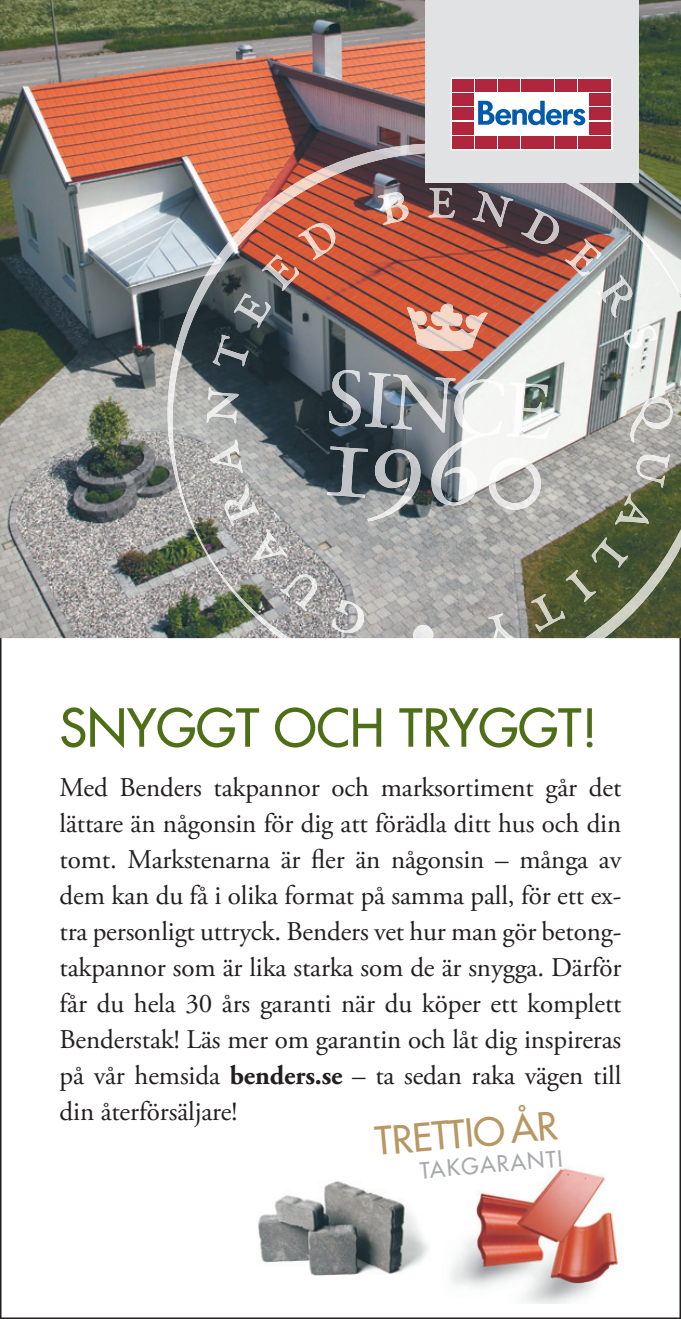
<style>
.page{position:relative;width:681px;height:1319px;background:#fff}
.page>*{position:absolute;margin:0;border:0;box-sizing:border-box;transform-origin:0 0}
.t1{font:500 51px "Futura Std";color:#4e6e17}
.t2{font:500 37.8px "Futura Std";color:#b99764}
.t3{font:27px/36px "Adobe Garamond Pro";letter-spacing:-.005em;color:#231f20;text-align:justify}
.t4{font:500 21.9px "Futura Std";color:#a8a9ad}
.s1{font-weight:700}
</style>
<div class="page">
<img style="left:450px;top:1168px;width:173px;height:134px">
<img style="left:258px;top:1181px;width:171px;height:94px">
<img style="left:0;top:0;width:680px;height:638px">
<img style="left:329px;top:370px;width:32px;height:56px">
<img style="left:365px;top:372px;width:25px;height:56px">
<img style="left:391px;top:374px;width:64px;height:58px">
<img style="left:453px;top:379px;width:50px;height:56px">
<img style="left:506px;top:382px;width:44px;height:57px">
<img style="left:327px;top:446px;width:41px;height:51px">
<img style="left:367px;top:449px;width:54px;height:72px">
<img style="left:430px;top:433px;width:54px;height:72px">
<img style="left:487px;top:457px;width:54px;height:52px">
<img style="left:406px;top:303px;width:81px;height:48px">
<img style="left:413px;top:625px;width:20px;height:13px">
<img style="left:331px;top:600px;width:33px;height:33px">
<img style="left:279px;top:574px;width:38px;height:37px">
<img style="left:260px;top:529px;width:27px;height:31px">
<img style="left:260px;top:293px;width:11px;height:34px">
<img style="left:262px;top:254px;width:37px;height:37px">
<img style="left:298px;top:242px;width:38px;height:18px">
<img style="left:521px;top:242px;width:38px;height:2px">
<img style="left:564px;top:242px;width:11px;height:34px">
<img style="left:596px;top:297px;width:36px;height:20px">
<img style="left:623px;top:324px;width:33px;height:24px">
<img style="left:630px;top:397px;width:42px;height:45px">
<img style="left:636px;top:454px;width:33px;height:33px">
<img style="left:614px;top:494px;width:34px;height:30px">
<img style="left:565px;top:570px;width:19px;height:31px">
<img style="left:531px;top:594px;width:34px;height:37px">
<img style="left:488px;top:613px;width:26px;height:25px">
<img style="left:228px;top:143px;width:347px;height:99px">
<img style="left:575px;top:181px;width:105px;height:116px">
<img style="left:155px;top:242px;width:105px;height:379px">
<img style="left:259px;top:615px;width:30px;height:23px">
<img style="left:584px;top:528px;width:96px;height:110px">
<div style="left:425px;top:0;width:213px;height:182px;background:#e1e2e4"></div>
<svg style="left:451px;top:78px;width:161px;height:72px;background:#efd6da"></svg>
<div style="left:452px;top:79px;width:10px;height:13px;background:#af263d"></div>
<div style="left:463px;top:79px;width:10px;height:13px;background:#af263d"></div>
<div style="left:452px;top:93px;width:10px;height:13px;background:#af263d"></div>
<div style="left:463px;top:93px;width:10px;height:13px;background:#af263d"></div>
<div style="left:452px;top:108px;width:10px;height:12px;background:#af263d"></div>
<div style="left:463px;top:108px;width:10px;height:12px;background:#af263d"></div>
<div style="left:452px;top:122px;width:10px;height:12px;background:#af263d"></div>
<div style="left:463px;top:122px;width:10px;height:12px;background:#af263d"></div>
<div style="left:452px;top:136px;width:10px;height:12px;background:#af263d"></div>
<div style="left:463px;top:136px;width:10px;height:12px;background:#af263d"></div>
<div style="left:475px;top:79px;width:10px;height:13px;background:#af263d"></div>
<div style="left:486px;top:79px;width:10px;height:13px;background:#af263d"></div>
<div style="left:498px;top:79px;width:10px;height:13px;background:#af263d"></div>
<div style="left:509px;top:79px;width:10px;height:13px;background:#af263d"></div>
<div style="left:520px;top:79px;width:11px;height:13px;background:#af263d"></div>
<div style="left:532px;top:79px;width:10px;height:13px;background:#af263d"></div>
<div style="left:543px;top:79px;width:10px;height:13px;background:#af263d"></div>
<div style="left:555px;top:79px;width:10px;height:13px;background:#af263d"></div>
<div style="left:566px;top:79px;width:10px;height:13px;background:#af263d"></div>
<div style="left:577px;top:79px;width:11px;height:13px;background:#af263d"></div>
<div style="left:475px;top:136px;width:10px;height:12px;background:#af263d"></div>
<div style="left:486px;top:136px;width:10px;height:12px;background:#af263d"></div>
<div style="left:498px;top:136px;width:10px;height:12px;background:#af263d"></div>
<div style="left:509px;top:136px;width:10px;height:12px;background:#af263d"></div>
<div style="left:520px;top:136px;width:11px;height:12px;background:#af263d"></div>
<div style="left:532px;top:136px;width:10px;height:12px;background:#af263d"></div>
<div style="left:543px;top:136px;width:10px;height:12px;background:#af263d"></div>
<div style="left:555px;top:136px;width:10px;height:12px;background:#af263d"></div>
<div style="left:566px;top:136px;width:10px;height:12px;background:#af263d"></div>
<div style="left:577px;top:136px;width:11px;height:12px;background:#af263d"></div>
<div style="left:589px;top:79px;width:10px;height:13px;background:#af263d"></div>
<div style="left:600px;top:79px;width:10px;height:13px;background:#af263d"></div>
<div style="left:589px;top:93px;width:10px;height:13px;background:#af263d"></div>
<div style="left:600px;top:93px;width:10px;height:13px;background:#af263d"></div>
<div style="left:589px;top:108px;width:10px;height:12px;background:#af263d"></div>
<div style="left:600px;top:108px;width:10px;height:12px;background:#af263d"></div>
<div style="left:589px;top:122px;width:10px;height:12px;background:#af263d"></div>
<div style="left:600px;top:122px;width:10px;height:12px;background:#af263d"></div>
<div style="left:589px;top:136px;width:10px;height:12px;background:#af263d"></div>
<div style="left:600px;top:136px;width:10px;height:12px;background:#af263d"></div>
<svg style="left:478px;top:101px;width:107px;height:24px;background:#88b2d7"></svg>
<h1 class="t1" style="left:60px;top:695px;width:539px">SNYGGT OCH TRYGGT!</h1>
<p class="t3" style="left:60px;top:770px;width:563px">Med Benders takpannor och marksortiment går det lättare än någonsin för dig att förädla ditt hus och din tomt. Markstenarna är er än någonsin – många av dem kan du få i olika format på samma pall, för ett ex&shy;tra personligt uttryck. Benders vet hur man gör betong&shy;takpannor som är lika starka som de är snygga. Därför får du hela 30 års garanti när du köper ett komplett Benderstak! Läs mer om garantin och låt dig inspireras på vår hemsida <span class="s1">benders.se</span> – ta sedan raka vägen till din återförsäljare!</p>
<h2 class="t2" style="left:373px;top:1117px;width:184px;rotate:-5deg">TRETTIO ÅR</h2>
<p class="t4" style="left:418px;top:1156px;width:144px;rotate:-5deg">TAKGARANTI</p>
</div>
